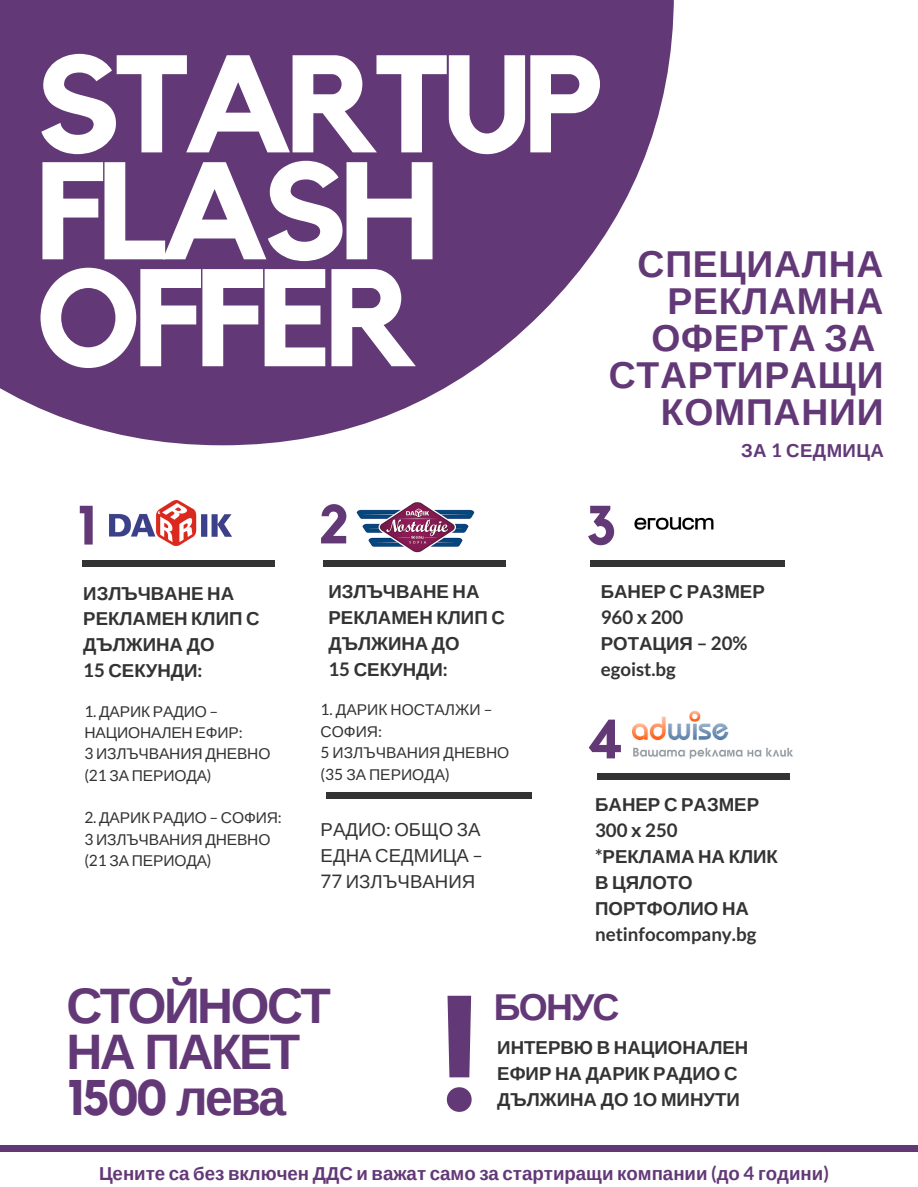
<style>
.page{position:relative;width:918px;height:1187px;background:#fff}
.page>*{position:absolute;margin:0;border:0;box-sizing:border-box;transform-origin:0 0}
.t1{font:700 161.85px "Kollektif";color:#633877}
.t2{font:700 136.95px/106.8px "Kollektif";letter-spacing:-.05em;color:#fff}
.t3{font:700 54.75px "Kollektif";color:#633877}
.t4{font:700 49.8px/46.2px "Arimo";letter-spacing:-.05em;color:#633877}
.t5{font:700 49.8px "Kollektif";color:#633877}
.t6{font:700 37.35px/37.2px "Arimo";letter-spacing:.02em;color:#633877;text-align:right}
.t7{font:700 18.75px/25.8px "Arimo";color:#333}
.t8{font:700 18.75px "Arimo";color:#633877}
.t9{font:700 18.75px "Lato";color:#333}
.t10{font:18.75px/25.8px "Arimo";color:#333}
.t11{font:700 18.75px "Arimo";letter-spacing:.02em;color:#633877}
.t12{font:15.6px/21.3px "Arimo";letter-spacing:-.01em;color:#333}
.s1{font-family:"Lato"}
.s2{font-family:"Arimo"}
</style>
<div class="page">
<svg style="left:0;top:0;width:674px;height:445px;fill:#633877"></svg>
<div style="left:82px;top:560px;width:193px;height:7px;background:#333"></div>
<div style="left:323px;top:560px;width:183px;height:7px;background:#333"></div>
<div style="left:591px;top:560px;width:194px;height:6px;background:#333"></div>
<div style="left:326px;top:792px;width:206px;height:6px;background:#333"></div>
<div style="left:597px;top:772px;width:193px;height:7px;background:#333"></div>
<img style="left:357px;top:502px;width:118px;height:51px">
<img style="left:634px;top:517px;width:80px;height:13px">
<img style="left:632px;top:710px;width:161px;height:49px">
<img style="left:109px;top:500px;width:123px;height:45px">
<div style="left:0;top:1145px;width:918px;height:7px;background:#633877"></div>
<h2 class="t2" style="left:36px;top:57px;width:567px">STARTUP<br>FLASH<br>OFFER</h2>
<h3 class="t6" style="left:609px;top:245px;width:276px">СПЕЦИАЛНА<br>РЕКЛАМНА<br>ОФЕРТА ЗА<br>СТАРТИРАЩИ<br>КОМПАНИИ</h3>
<p class="t11" style="left:741px;top:440px;width:144px">ЗА <span class="s1">1</span> СЕДМИЦА</p>
<h3 class="t3" style="left:76px;top:500px;width:22px">1</h3>
<p class="t7" style="left:83px;top:580px;width:178px">ИЗЛЪЧВАНЕ НА<br>РЕКЛАМЕН КЛИП С<br>ДЪЛЖИНА ДО<br><span class="s1">15</span> СЕКУНДИ<span class="s1">:</span></p>
<p class="t12" style="left:84px;top:700px;width:188px"><span class="s1">1.</span> ДАРИК РАДИО <span class="s1">–<br></span>НАЦИОНАЛЕН ЕФИР<span class="s1">:<br>3</span> ИЗЛЪЧВАНИЯ ДНЕВНО <span class="s1">(21</span> ЗА ПЕРИОДА<span class="s1">)</span></p>
<p class="t12" style="left:84px;top:807px;width:199px"><span class="s1">2.</span> ДАРИК РАДИО <span class="s1">–</span> СОФИЯ<span class="s1">:<br>3</span> ИЗЛЪЧВАНИЯ ДНЕВНО <span class="s1">(21</span> ЗА ПЕРИОДА<span class="s1">)</span></p>
<h3 class="t3" style="left:318px;top:499px;width:32px">2</h3>
<h3 class="t3" style="left:586px;top:500px;width:32px">3</h3>
<p class="t7" style="left:328px;top:579px;width:178px">ИЗЛЪЧВАНЕ НА<br>РЕКЛАМЕН КЛИП С<br>ДЪЛЖИНА ДО<br><span class="s1">15</span> СЕКУНДИ<span class="s1">:</span></p>
<p class="t12" style="left:321px;top:699px;width:190px"><span class="s1">1.</span> ДАРИК НОСТАЛЖИ <span class="s1">–<br></span>СОФИЯ<span class="s1">:<br>5</span> ИЗЛЪЧВАНИЯ ДНЕВНО <span class="s1">(35</span> ЗА ПЕРИОДА<span class="s1">)</span></p>
<p class="t10" style="left:321px;top:816px;width:164px">РАДИО<span class="s1">:</span> ОБЩО ЗА<br>ЕДНА СЕДМИЦА <span class="s1">–<br>77</span> ИЗЛЪЧВАНИЯ</p>
<p class="t7" style="left:601px;top:579px;width:166px">БАНЕР С РАЗМЕР</p>
<p class="t9" style="left:601px;top:605px;width:84px">960 <span class="s2">х</span> 200</p>
<p class="t7" style="left:601px;top:630px;width:148px">РОТАЦИЯ <span class="s1">– 20%</span></p>
<p class="t9" style="left:601px;top:657px;width:77px">egoist.bg</p>
<h3 class="t3" style="left:586px;top:714px;width:39px">4</h3>
<p class="t7" style="left:595px;top:791px;width:166px">БАНЕР С РАЗМЕР</p>
<p class="t9" style="left:595px;top:818px;width:84px">300 <span class="s2">х</span> 250</p>
<p class="t7" style="left:595px;top:843px;width:184px"><span class="s1">*</span>РЕКЛАМА НА КЛИК<br>В ЦЯЛОТО<br>ПОРТФОЛИО НА</p>
<p class="t9" style="left:595px;top:922px;width:163px">netinfocompany.bg</p>
<h3 class="t4" style="left:66px;top:982px;width:266px">СТОЙНОСТ<br>НА ПАКЕТ</h3>
<h3 class="t5" style="left:66px;top:1074px;width:221px">1500 <span class="s2">лева</span></h3>
<h1 class="t1" style="left:436px;top:979px;width:47px">!</h1>
<h3 class="t6" style="left:494px;top:988px;width:127px">БОНУС</h3>
<p class="t7" style="left:497px;top:1034px;width:253px">ИНТЕРВЮ В НАЦИОНАЛЕН<br>ЕФИР НА ДАРИК РАДИО С<br>ДЪЛЖИНА ДО <span class="s1">1</span>О МИНУТИ</p>
<p class="t8" style="left:99px;top:1163px;width:731px">Цените са без включен ДДС и важат само за стартиращи компании <span class="s1">(</span>до <span class="s1">4</span> години<span class="s1">)</span></p>
</div>
